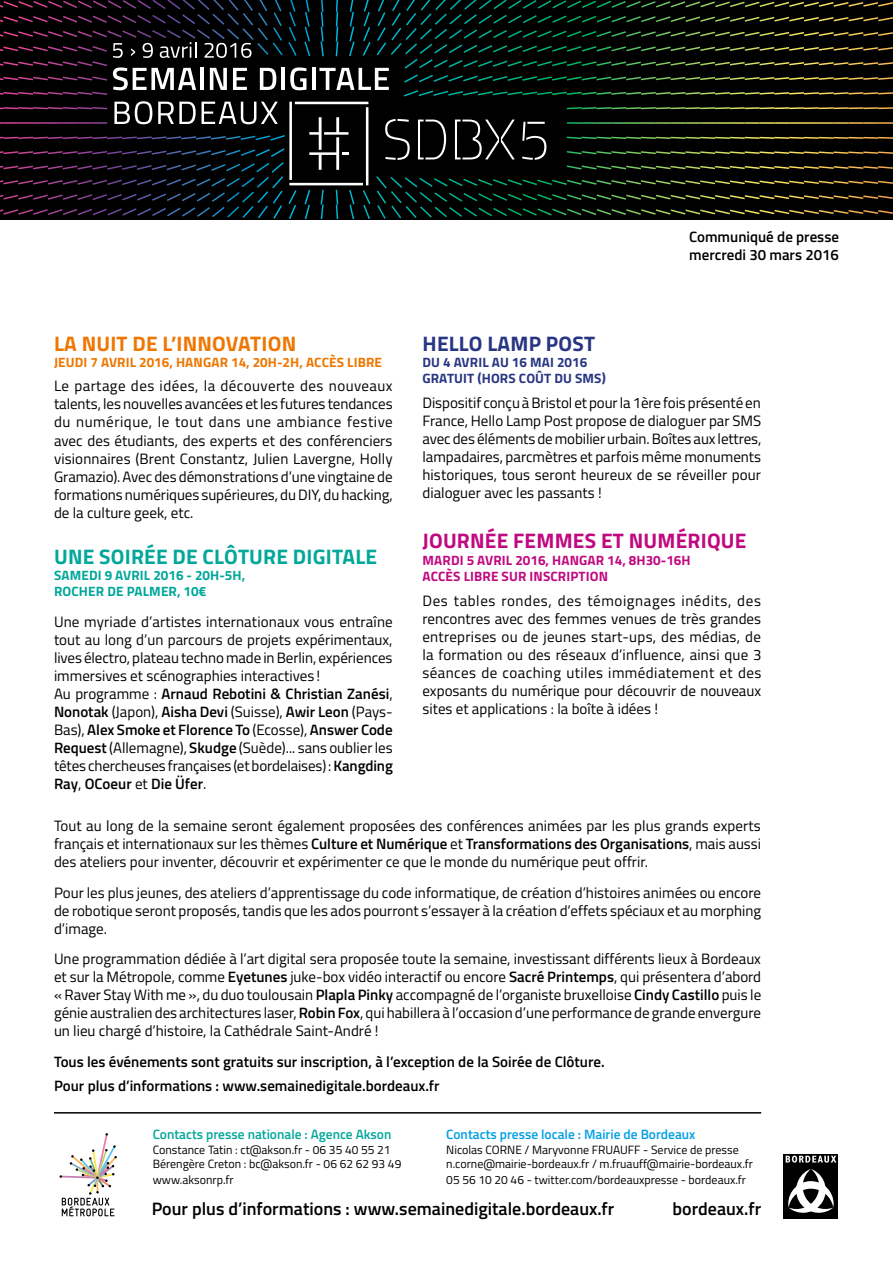
<style>
.page{position:relative;width:893px;height:1263px;background:#fff}
.page>*{position:absolute;margin:0;border:0;box-sizing:border-box;transform-origin:0 0}
.t1{font:700 21px "Titillium Web";letter-spacing:.01em;color:#00a79a}
.t2{font:700 21px "Titillium Web";letter-spacing:.01em;color:#c00880}
.t3{font:700 21px "Titillium Web";letter-spacing:.01em;color:#ee7601}
.t4{font:700 21px "Titillium Web";letter-spacing:.01em;color:#283583}
.t5{font:600 18px "Titillium Web";color:#000}
.t6{font:15px/18px "Titillium Web";color:#000;text-align:justify}
.t7{font:600 15px/23.5px "Titillium Web";color:#000}
.t8{font:700 13.5px/16.2px "Titillium Web";letter-spacing:.01em;color:#c00880}
.t9{font:700 13.5px "Titillium Web";letter-spacing:.01em;color:#ee7601}
.t10{font:700 13.5px/16.2px "Titillium Web";letter-spacing:.01em;color:#00a79a}
.t11{font:700 13.5px/16.2px "Titillium Web";letter-spacing:.01em;color:#283583}
.t12{font:600 13.5px "Titillium Web";color:#009fe3}
.t13{font:600 13.5px "Titillium Web";color:#00a79a}
.t14{font:12px/14.4px "Titillium Web";color:#000}
.s1{font-weight:600}
</style>
<div class="page">
<hr style="left:54px;top:1112px;width:707px;height:1px;background:#000">
<div style="left:784px;top:1165px;width:54px;height:54px;background:#000"></div>
<svg style="left:788px;top:1169px;width:45px;height:44px"></svg>
<svg style="left:784px;top:1154px;width:54px;height:10px"></svg>
<svg style="left:786px;top:1155px;width:50px;height:7px"></svg>
<img style="left:60px;top:1133px;width:57px;height:83px">
<svg style="left:0;top:0;width:893px;height:219px;background:#111512"></svg>
<p class="t7" style="left:689px;top:227px;width:151px;line-height:18px">Communiqué de presse mercredi 30 mars 2016</p>
<h1 class="t3" style="left:54px;top:327px;width:244px">LA NUIT DE L’INNOVATION</h1>
<p class="t9" style="left:54px;top:352px;width:329px">JEUDI 7 AVRIL 2016, HANGAR 14, 20H-2H, ACCÈS LIBRE</p>
<p class="t6" style="left:54px;top:376px;width:340px">Le partage des idées, la découverte des nouveaux talents, les nouvelles avancées et les futures tendances du numérique, le tout dans une ambiance festive avec des étudiants, des experts et des conférenciers visionnaires (Brent Constantz, Julien Lavergne, Holly Gramazio). Avec des démonstrations d’une vingtaine de formations numériques supérieures, du DIY, du hacking, de la culture geek, etc.</p>
<h1 class="t1" style="left:54px;top:541px;width:324px">UNE SOIRÉE DE CLÔTURE DIGITALE</h1>
<p class="t10" style="left:54px;top:567px;width:193px">SAMEDI 9 AVRIL 2016 - 20H-5H,<br>ROCHER DE PALMER, 10€</p>
<p class="t6" style="left:54px;top:612px;width:340px;text-align:left">Une myriade d’artistes internationaux vous entraîne tout au long d’un parcours de projets expérimentaux, lives électro, plateau techno made in Berlin, expériences immersives et scénographies interactives !<br>Au programme : <span class="s1">Arnaud Rebotini &amp; Christian Zanési</span>, <span class="s1">Nonotak</span> (Japon), <span class="s1">Aisha Devi</span> (Suisse), <span class="s1">Awir Leon</span> (Pays-Bas), <span class="s1">Alex Smoke et Florence To</span> (Ecosse), <span class="s1">Answer Code Request</span> (Allemagne), <span class="s1">Skudge</span> (Suède)... sans oublier les têtes chercheuses françaises (et bordelaises) : <span class="s1">Kangding Ray</span>, <span class="s1">OCoeur</span> et <span class="s1">Die Üfer</span>.</p>
<h1 class="t4" style="left:423px;top:327px;width:174px">HELLO LAMP POST</h1>
<p class="t11" style="left:423px;top:353px;width:166px">DU 4 AVRIL AU 16 MAI 2016<br>GRATUIT (HORS COÛT DU SMS</p>
<p class="t11" style="left:602px;top:369px;width:6px">)</p>
<p class="t6" style="left:422px;top:393px;width:340px">Dispositif conçu à Bristol et pour la 1ère fois présenté en France, Hello Lamp Post propose de dialoguer par SMS avec des éléments de mobilier urbain. Boîtes aux lettres, lampadaires, parcmètres et parfois même monuments historiques, tous seront heureux de se réveiller pour dialoguer avec les passants !</p>
<h1 class="t2" style="left:423px;top:525px;width:325px">JOURNÉE FEMMES ET NUMÉRIQUE</h1>
<p class="t8" style="left:423px;top:551px;width:270px">MARDI 5 AVRIL 2016, HANGAR 14, 8H30-16H<br>ACCÈS LIBRE SUR INSCRIPTION</p>
<p class="t6" style="left:422px;top:591px;width:340px">Des tables rondes, des témoignages inédits, des rencontres avec des femmes venues de très grandes entreprises ou de jeunes start-ups, des médias, de la formation ou des réseaux d’influence, ainsi que 3 séances de coaching utiles immédiatement et des exposants du numérique pour découvrir de nouveaux sites et applications : la boîte à idées !</p>
<p class="t6" style="left:54px;top:816px;width:709px">Tout au long de la semaine seront également proposées des conférences animées par les plus grands experts français et internationaux sur les thèmes <span class="s1">Culture et Numérique</span> et <span class="s1">Transformations des Organisations</span>, mais aussi des ateliers pour inventer, découvrir et expérimenter ce que le monde du numérique peut offrir.</p>
<p class="t6" style="left:54px;top:883px;width:709px">Pour les plus jeunes, des ateliers d’apprentissage du code informatique, de création d’histoires animées ou encore de robotique seront proposés, tandis que les ados pourront s’essayer à la création d’effets spéciaux et au morphing d’image.</p>
<p class="t6" style="left:54px;top:949px;width:709px">Une programmation dédiée à l’art digital sera proposée toute la semaine, investissant différents lieux à Bordeaux et sur la Métropole, comme <span class="s1">Eyetunes</span> juke-box vidéo interactif ou encore <span class="s1">Sacré Printemps</span>, qui présentera d’abord « Raver Stay With me », du duo toulousain <span class="s1">Plapla Pinky</span> accompagné de l’organiste bruxelloise <span class="s1">Cindy Castillo</span> puis le génie australien des architectures laser, <span class="s1">Robin Fox</span>, qui habillera à l’occasion d’une performance de grande envergure un lieu chargé d’histoire, la Cathédrale Saint-André !</p>
<p class="t7" style="left:54px;top:1049px;width:552px">Tous les événements sont gratuits sur inscription, à l’exception de la Soirée de Clôture.<br>Pour plus d’informations : www.semainedigitale.bordeaux.fr</p>
<p class="t13" style="left:153px;top:1124px;width:240px">Contacts presse nationale : Agence Akson</p>
<p class="t14" style="left:153px;top:1142px;width:250px">Constance Tatin : ct@akson.fr - 06 35 40 55 21<br>Bérengère Creton : bc@akson.fr - 06 62 62 93 49</p>
<p class="t14" style="left:153px;top:1172px;width:82px">www.aksonrp.fr</p>
<p class="t12" style="left:446px;top:1124px;width:251px">Contacts presse locale : Mairie de Bordeaux</p>
<p class="t14" style="left:446px;top:1142px;width:308px">Nicolas CORNE / Maryvonne FRUAUFF - Service de presse n.corne@mairie-bordeaux.fr / m.fruauff@mairie-bordeaux.fr</p>
<p class="t14" style="left:446px;top:1172px;width:301px">05 56 10 20 46 - twitter.com/bordeauxpresse - bordeaux.fr</p>
<p class="t5" style="left:673px;top:1196px;width:90px">bordeaux.fr</p>
<p class="t5" style="left:152px;top:1196px;width:464px">Pour plus d’informations : www.semainedigitale.bordeaux.fr</p>
</div>
